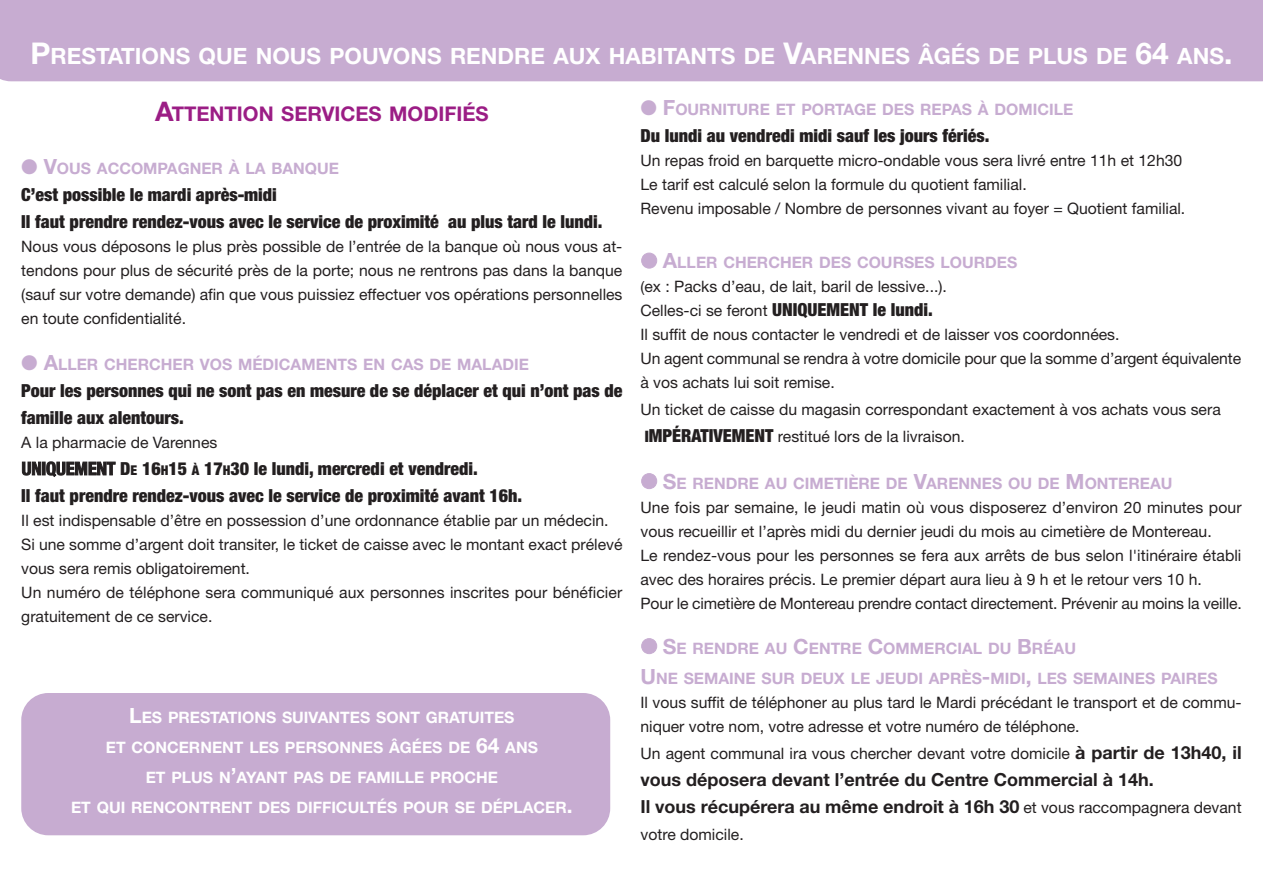
<style>
.page{position:relative;width:1263px;height:893px;background:#fff}
.page>*{position:absolute;margin:0;border:0;box-sizing:border-box;transform-origin:0 0}
.t1{font:700 22.5px "Helvetica Neue";color:#fff}
.t2{font:700 20.25px "Helvetica Neue";color:#9b1d85}
.t3{font:900 condensed 18px/27px "Helvetica Neue";color:#231f20}
.t4{font:700 18px/27px "Helvetica Neue";color:#231f20}
.t5{font:15.75px/24px "Helvetica Neue";color:#231f20}
.t6{font:700 15.75px/30px "Helvetica Neue";color:#c7acd1}
.t7{font:700 15.75px/30px "Helvetica Neue";color:#fff;text-align:center}
.s1{font-size:30px}
.s2{font-size:27px}
.s3{font-size:21px}
.s4{font-weight:700}
.s5{font-size:13.5px}
.s6{color:#c7acd1}
.s7{font-weight:700;font-size:21px;color:#c7acd1}
.s8{font-weight:700;color:#c7acd1}
.s9{font-size:15px}
.s10{font-weight:400;font-stretch:normal;font-size:15.75px}
.s11{font-weight:900;font-stretch:condensed}
.s12{font-weight:900;font-stretch:condensed;font-size:18px}
.s13{font-weight:700;font-size:18px}
.s14{font-weight:400;font-size:15.75px}
</style>
<div class="page">
<div style="left:21px;top:693px;width:589px;height:142px;background:#c7acd1;border-radius:27px"></div>
<div style="left:0;top:0;width:1263px;height:81px;background:#c7acd1"></div>
<h1 class="t1" style="left:31px;top:36px;width:1203px"><span class="s1">P</span>RESTATIONS QUE NOUS POUVONS RENDRE AUX HABITANTS DE <span class="s1">V</span>ARENNES ÂGÉS DE PLUS DE <span class="s1">64</span> ANS<span class="s1">.</span></h1>
<p class="t2" style="left:155px;top:96px;width:335px"><span class="s2">A</span>TTENTION SERVICES MODIFIÉS</p>
<p class="t6" style="left:21px;top:152px;width:319px">● <span class="s3">V</span>OUS ACCOMPAGNER À LA BANQUE</p>
<p class="t3" style="left:21px;top:180px;width:583px">C’est possible le mardi après-midi<br>Il faut prendre rendez-vous avec le service de proximité au plus tard le lundi.</p>
<p class="t5" style="left:21px;top:233px;width:603px;text-align:justify">Nous vous déposons le plus près possible de l’entrée de la banque où nous vous at&shy;tendons pour plus de sécurité près de la porte; nous ne rentrons pas dans la banque (sauf sur votre demande) afin que vous puissiez effectuer vos opérations personnelles en toute confidentialité.</p>
<p class="t6" style="left:21px;top:349px;width:509px">● <span class="s3">A</span>LLER CHERCHER VOS MÉDICAMENTS EN CAS DE MALADIE</p>
<p class="t3" style="left:21px;top:376px;width:603px">Pour les personnes qui ne sont pas en mesure de se déplacer et qui n’ont pas de famille aux alentours.</p>
<p class="t5" style="left:21px;top:429px;width:198px">A la pharmacie de Varennes</p>
<p class="t3" style="left:21px;top:454px;width:502px"><span class="s4">UNIQUEMENT</span> D<span class="s5">E</span> 16<span class="s5">H</span>15 <span class="s5">À</span> 17<span class="s5">H</span>30 le lundi, mercredi et vendredi.<br>Il faut prendre rendez-vous avec le service de proximité avant 16h.</p>
<p class="t5" style="left:21px;top:507px;width:603px">Il est indispensable d’être en possession d’une ordonnance établie par un médecin.<br>Si une somme d’argent doit transiter, le ticket de caisse avec le montant exact prélevé vous sera remis obligatoirement.<br>Un numéro de téléphone sera communiqué aux personnes inscrites pour bénéficier gratuitement de ce service.</p>
<p class="t7" style="left:71px;top:701px;width:503px"><span class="s3">L</span>ES PRESTATIONS SUIVANTES SONT GRATUITES<br>ET CONCERNENT LES PERSONNES ÂGÉES DE <span class="s3">64</span> ANS<br>ET PLUS N<span class="s3">’</span>AYANT PAS DE FAMILLE PROCHE<br>ET QUI RENCONTRENT DES DIFFICULTÉS POUR SE DÉPLACER<span class="s3">.</span></p>
<p class="t6" style="left:640px;top:94px;width:434px">● <span class="s3">F</span>OURNITURE ET PORTAGE DES REPAS À DOMICILE</p>
<p class="t3" style="left:640px;top:121px;width:350px">Du lundi au vendredi midi sauf les jours fériés.</p>
<p class="t5" style="left:640px;top:147px;width:546px">Un repas froid en barquette micro-ondable vous sera livré entre 11h et 12h30<br>Le tarif est calculé selon la formule du quotient familial.<br>Revenu imposable / Nombre de personnes vivant au foyer = Quotient familial.</p>
<p class="t5" style="left:640px;top:249px;width:378px"><span class="s6">●</span> <span class="s7">A</span><span class="s8">LLER CHERCHER DES COURSES LOURDES </span><span class="s9">(</span>ex : Packs d’eau, de lait, baril de lessive...).</p>
<p class="t3" style="left:640px;top:295px;width:294px"><span class="s10">Celles-ci se feront</span> UNIQUEMENT le lundi.</p>
<p class="t5" style="left:640px;top:321px;width:602px">Il suffit de nous contacter le vendredi et de laisser vos coordonnées.<br>Un agent communal se rendra à votre domicile pour que la somme d’argent équivalente à vos achats lui soit remise.</p>
<p class="t5" style="left:640px;top:395px;width:582px;line-height:27px">Un ticket de caisse du magasin correspondant exactement à vos achats vous sera<br><span class="s11">I</span><span class="s12">MPÉRATIVEMENT</span> restitué lors de la livraison.</p>
<p class="t5" style="left:640px;top:470px;width:603px"><span class="s6">●</span> <span class="s7">S</span><span class="s8">E RENDRE AU CIMETIÈRE DE</span> <span class="s7">V</span><span class="s8">ARENNES OU DE</span> <span class="s7">M</span><span class="s8">ONTEREAU<br></span>Une fois par semaine, le jeudi matin où vous disposerez d’environ 20 minutes pour vous recueillir et l’après midi du dernier jeudi du mois au cimetière de Montereau.<br>Le rendez-vous pour les personnes se fera aux arrêts de bus selon l'itinéraire établi avec des horaires précis. Le premier départ aura lieu à 9 h et le retour vers 10 h.<br>Pour le cimetière de Montereau prendre contact directement. Prévenir au moins la veille.</p>
<p class="t6" style="left:640px;top:632px;width:579px">● <span class="s3">S</span>E RENDRE AU <span class="s3">C</span>ENTRE <span class="s3">C</span>OMMERCIAL DU <span class="s3">B</span>RÉAU<br><span class="s3">U</span>NE SEMAINE SUR DEUX LE JEUDI APRÈS<span class="s3">-</span>MIDI<span class="s3">,</span> LES SEMAINES PAIRES</p>
<p class="t5" style="left:640px;top:689px;width:603px">Il vous suffit de téléphoner au plus tard le Mardi précédant le transport et de commu&shy;niquer votre nom, votre adresse et votre numéro de téléphone.</p>
<p class="t5" style="left:640px;top:740px;width:603px">Un agent communal ira vous chercher devant votre domicile <span class="s13">à partir de 13h40, il</span></p>
<p class="t4" style="left:640px;top:765px;width:603px">vous déposera devant l’entrée du Centre Commercial à 14h.<br>Il vous récupérera au même endroit à 16h 30 <span class="s14">et vous raccompagnera devant</span></p>
<p class="t5" style="left:640px;top:821px;width:105px">votre domicile.</p>
</div>
